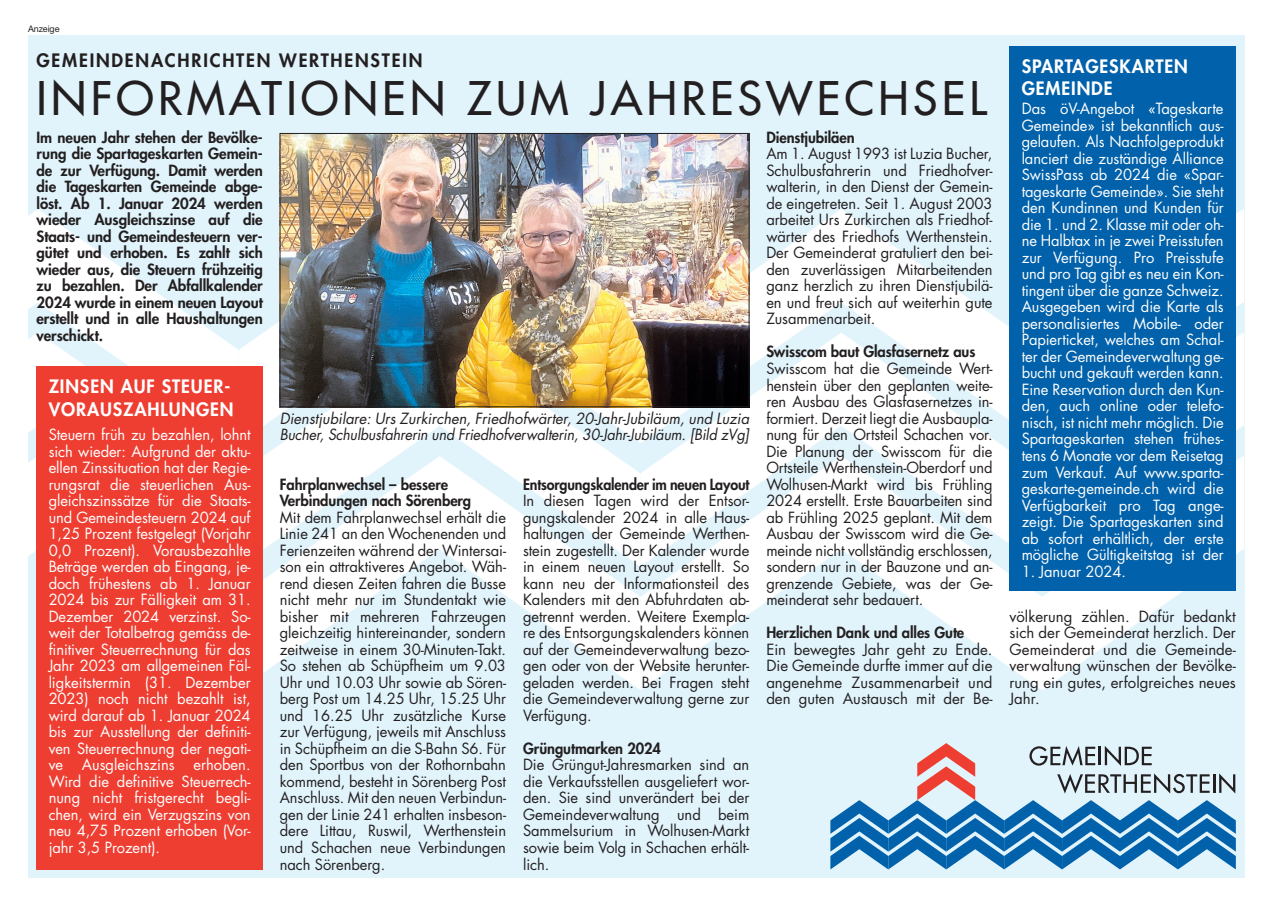
<style>
.page{position:relative;width:1271px;height:901px;background:#fff}
.page>*{position:absolute;margin:0;border:0;box-sizing:border-box;transform-origin:0 0}
.t1{font:500 45px "Futura Std";letter-spacing:.095em;color:#231f20}
.t2{font:800 18px/22.5px "Futura Std";letter-spacing:.05em;color:#fff}
.t3{font:800 18px "Futura Std";letter-spacing:.1em;color:#231f20}
.t4{font:15px/16.5px "Futura Std";letter-spacing:-.005em;color:#231f20;text-align:justify}
.t5{font:15px/16.5px "Futura Std";letter-spacing:-.005em;color:#fff;text-align:justify}
.t6{font:800 15px/16.5px "Futura Std";letter-spacing:-.005em;color:#231f20;text-align:justify}
.t7{font:italic 15px/16.5px "Futura Std";letter-spacing:-.005em;color:#231f20}
.t8{font:800 15px "Futura Std";letter-spacing:-.005em;color:#231f20;scale:.95 1}
.t9{font:9px "Helvetica Neue LT Std";letter-spacing:-.01em;color:#231f20}
</style>
<div class="page">
<div style="left:28px;top:35px;width:1216px;height:842px;background:#e1f4fc"></div>
<svg style="left:28px;top:209px;width:185px;height:123px"></svg>
<svg style="left:28px;top:332px;width:211px;height:124px;fill:#fff"></svg>
<svg style="left:28px;top:456px;width:9px;height:233px"></svg>
<svg style="left:239px;top:332px;width:401px;height:124px;fill:#fff"></svg>
<svg style="left:263px;top:456px;width:377px;height:233px;fill:#fff"></svg>
<svg style="left:749px;top:209px;width:260px;height:123px;fill:#fff"></svg>
<svg style="left:640px;top:332px;width:369px;height:124px;fill:#fff"></svg>
<svg style="left:640px;top:456px;width:402px;height:233px;fill:#fff"></svg>
<svg style="left:1236px;top:209px;width:8px;height:98px"></svg>
<svg style="left:1236px;top:333px;width:8px;height:98px"></svg>
<svg style="left:1042px;top:456px;width:202px;height:233px"></svg>
<div style="left:1009px;top:46px;width:227px;height:544px;background:#0161aa"></div>
<div style="left:37px;top:366px;width:226px;height:503px;background:#ee3e32"></div>
<img style="left:282px;top:135px;width:465px;height:270px">
<div style="left:280px;top:133px;width:469px;height:274px;border:1px solid #231f20"></div>
<svg style="left:830px;top:743px;width:406px;height:126px"></svg>
<p class="t9" style="left:28px;top:24px;width:33px">Anzeige</p>
<p class="t3" style="left:37px;top:49px;width:387px">GEMEINDENACHRICHTEN WERTHENSTEIN</p>
<h1 class="t1" style="left:37px;top:70px;width:951px">INFORMATIONEN ZUM JAHRESWECHSEL</h1>
<p class="t6" style="left:37px;top:129px;width:228px">Im neuen Jahr stehen der Bevölke&shy;rung die Spartageskarten Gemein&shy;de zur Verfügung. Damit werden die Tageskarten Gemeinde abge&shy;löst. Ab 1. Januar 2024 werden wieder Ausgleichszinse auf die Staats- und Gemeindesteuern ver&shy;gütet und erhoben. Es zahlt sich wieder aus, die Steuern frühzeitig zu bezahlen. Der Abfallkalender 2024 wurde in einem neuen Layout erstellt und in alle Haushaltungen verschickt.</p>
<p class="t6" style="left:766px;top:129px;width:90px">Dienstjubiläen</p>
<p class="t4" style="left:766px;top:146px;width:228px">Am 1. August 1993 ist Luzia Bucher, Schulbusfahrerin und Friedhofver&shy;walterin, in den Dienst der Gemein&shy;de eingetreten. Seit 1. August 2003 arbeitet Urs Zurkirchen als Friedhof&shy;wärter des Friedhofs Werthenstein.<br>Der Gemeinderat gratuliert den bei&shy;den zuverlässigen Mitarbeitenden ganz herzlich zu ihren Dienstjubilä&shy;en und freut sich auf weiterhin gute Zusammenarbeit.</p>
<p class="t6" style="left:766px;top:343px;width:211px">Swisscom baut Glasfasernetz aus</p>
<p class="t4" style="left:766px;top:360px;width:228px">Swisscom hat die Gemeinde Wert&shy;henstein über den geplanten weite&shy;ren Ausbau des Glasfasernetzes in&shy;formiert. Derzeit liegt die Ausbaupla&shy;nung für den Ortsteil Schachen vor.<br>Die Planung der Swisscom für die Ortsteile Werthenstein-Oberdorf und Wolhusen-Markt wird bis Frühling 2024 erstellt. Erste Bauarbeiten sind ab Frühling 2025 geplant. Mit dem Ausbau der Swisscom wird die Ge&shy;meinde nicht vollständig erschlossen, sondern nur in der Bauzone und an&shy;grenzende Gebiete, was der Ge&shy;meinderat sehr bedauert.</p>
<p class="t6" style="left:766px;top:624px;width:199px">Herzlichen Dank und alles Gute</p>
<p class="t4" style="left:766px;top:640px;width:228px">Ein bewegtes Jahr geht zu Ende.<br>Die Gemeinde durfte immer auf die angenehme Zusammenarbeit und den guten Austausch mit der Be-</p>
<p class="t2" style="left:49px;top:375px;width:186px">ZINSEN AUF STEUER-<br>VORAUSZAHLUNGEN</p>
<p class="t5" style="left:49px;top:426px;width:203px">Steuern früh zu bezahlen, lohnt sich wieder: Aufgrund der aktu&shy;ellen Zinssituation hat der Regie&shy;rungsrat die steuerlichen Aus&shy;gleichszinssätze für die Staats&shy;und Gemeindesteuern 2024 auf 1,25 Prozent festgelegt (Vorjahr 0,0 Prozent). Vorausbezahlte Beträge werden ab Eingang, je&shy;doch frühestens ab 1. Januar 2024 bis zur Fälligkeit am 31.<br>Dezember 2024 verzinst. So&shy;weit der Totalbetrag gemäss de&shy;finitiver Steuerrechnung für das Jahr 2023 am allgemeinen Fäl&shy;ligkeitstermin (31. Dezember 2023) noch nicht bezahlt ist, wird darauf ab 1. Januar 2024 bis zur Ausstellung der definiti&shy;ven Steuerrechnung der negati&shy;ve</p>
<p class="t7" style="left:280px;top:410px;width:471px">Dienstjubilare: Urs Zurkirchen, Friedhofwärter, 20-Jahr-Jubiläum, und Luzia<br>Bucher, Schulbusfahrerin und Friedhofverwalterin, 30-Jahr-Jubiläum. [Bild zVg]</p>
<p class="t6" style="left:280px;top:475px;width:193px">Fahrplanwechsel – bessere<br>Verbindungen nach Sörenberg</p>
<p class="t4" style="left:280px;top:508px;width:228px">Mit dem Fahrplanwechsel erhält die Linie 241 an den Wochenenden und Ferienzeiten während der Wintersai&shy;son ein attraktiveres Angebot. Wäh&shy;rend diesen Zeiten fahren die Busse nicht mehr nur im Stundentakt wie bisher mit mehreren Fahrzeugen gleichzeitig hintereinander, sondern zeitweise in einem 30-Minuten-Takt.<br>So stehen ab Schüpfheim um 9.03<br>Uhr und 10.03 Uhr sowie ab Sören&shy;berg Post um 14.25 Uhr, 15.25 Uhr und 16.25 Uhr zusätzliche Kurse zur Verfügung, jeweils mit Anschluss in Schüpfheim an die S-Bahn S6. Für den Sportbus von der Rothornbahn kommend, besteht in Sörenberg Post Anschluss. Mit den neuen Verbindun&shy;gen der Linie 241 erhalten insbeson&shy;dere Littau, Ruswil, Werthenstein und Schachen neue Verbindungen nach Sörenberg.</p>
<p class="t8" style="left:523px;top:474px;width:240px">Entsorgungskalender im neuen Layout</p>
<p class="t4" style="left:523px;top:492px;width:228px">In diesen Tagen wird der Entsor&shy;gungskalender 2024 in alle Haus&shy;haltungen der Gemeinde Werthen&shy;stein zugestellt. Der Kalender wurde in einem neuen Layout erstellt. So kann neu der Informationsteil des Kalenders mit den Abfuhrdaten ab&shy;getrennt werden. Weitere Exempla&shy;re des Entsorgungskalenders können auf der Gemeindeverwaltung bezo&shy;gen oder von der Website herunter&shy;geladen werden. Bei Fragen steht die Gemeindeverwaltung gerne zur Verfügung.</p>
<p class="t6" style="left:523px;top:739px;width:140px">Grüngutmarken 2024</p>
<p class="t4" style="left:523px;top:756px;width:228px">Die Grüngut-Jahresmarken sind an die Verkaufsstellen ausgeliefert wor&shy;den. Sie sind unverändert bei der Gemeindeverwaltung und beim Sammelsurium in Wolhusen-Markt sowie beim Volg in Schachen erhält&shy;lich.</p>
<p class="t5" style="left:49px;top:756px;width:203px;text-indent:145px">erhoben.<br>Wird die definitive Steuerrech&shy;nung nicht fristgerecht begli&shy;chen, wird ein Verzugszins von neu 4,75 Prozent erhoben (Vor&shy;jahr 3,5 Prozent).</p>
<p class="t5" style="left:82px;top:756px;width:94px">Ausgleichszins</p>
<p class="t2" style="left:1022px;top:55px;width:167px">SPARTAGESKARTEN<br>GEMEINDE</p>
<p class="t5" style="left:1022px;top:100px;width:204px">Das öV-Angebot «Tageskarte Gemeinde» ist bekanntlich aus&shy;gelaufen. Als Nachfolgeprodukt lanciert die zuständige Alliance SwissPass ab 2024 die «Spar&shy;tageskarte Gemeinde». Sie steht den Kundinnen und Kunden für die 1. und 2. Klasse mit oder oh&shy;ne Halbtax in je zwei Preisstufen zur Verfügung. Pro Preisstufe und pro Tag gibt es neu ein Kon&shy;tingent über die ganze Schweiz.<br>Ausgegeben wird die Karte als personalisiertes Mobile- oder Papierticket, welches am Schal&shy;ter der Gemeindeverwaltung ge&shy;bucht und gekauft werden kann.<br>Eine Reservation durch den Kun&shy;den, auch online oder telefo&shy;nisch, ist nicht mehr möglich. Die Spartageskarten stehen frühes&shy;tens 6 Monate vor dem Reisetag zum Verkauf. Auf www.sparta&shy;geskarte-gemeinde.ch wird die Verfügbarkeit pro Tag ange&shy;zeigt. Die Spartageskarten sind ab sofort erhältlich, der erste mögliche Gültigkeitstag ist der</p>
<p class="t5" style="left:1022px;top:562px;width:106px">1. Januar 2024.</p>
<p class="t4" style="left:1009px;top:607px;width:228px">völkerung zählen. Dafür bedankt sich der Gemeinderat herzlich. Der Gemeinderat und die Gemeinde&shy;verwaltung wünschen der Bevölke&shy;rung ein gutes, erfolgreiches neues Jahr.</p>
</div>
